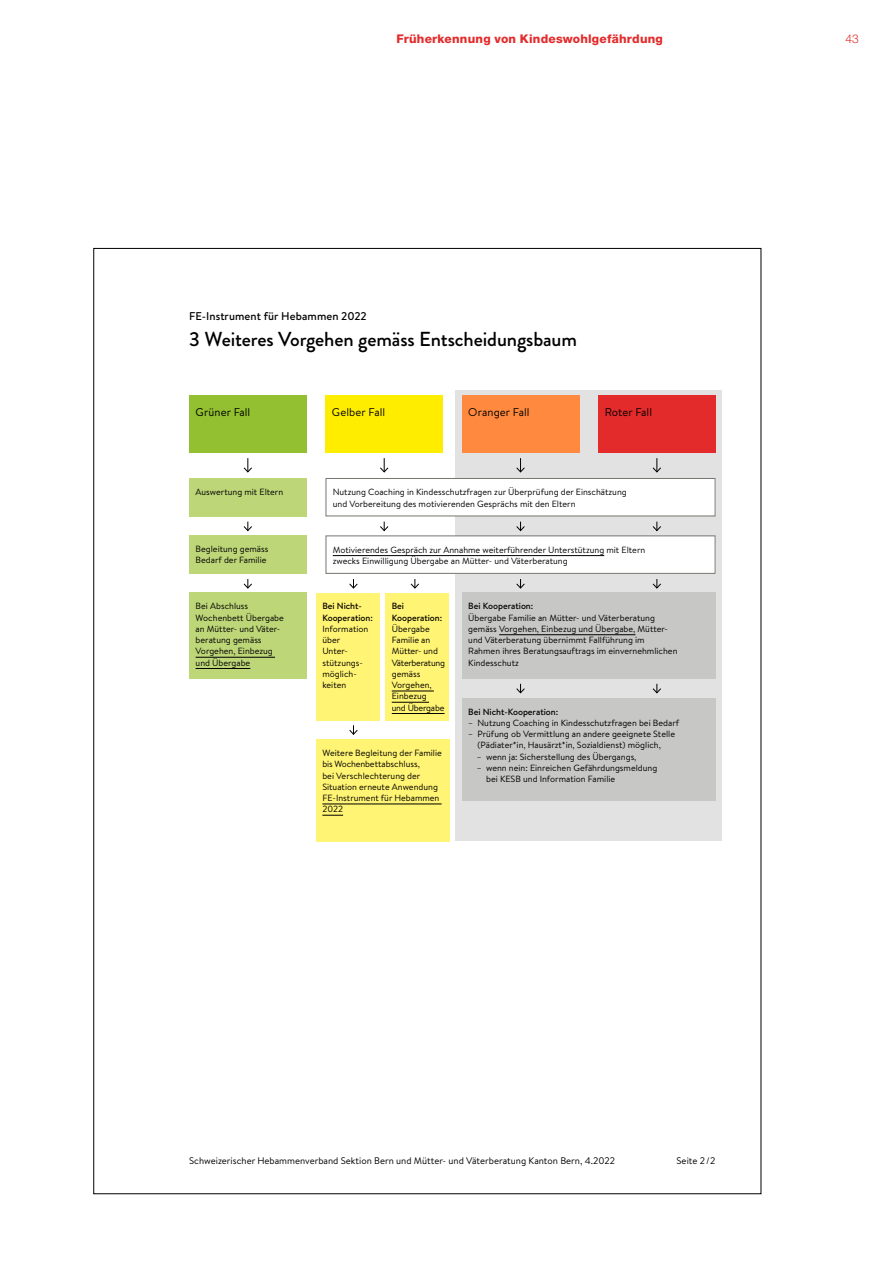
<style>
.page{position:relative;width:893px;height:1263px;background:#fff}
.page>*{position:absolute;margin:0;border:0;box-sizing:border-box;transform-origin:0 0}
.t1{font:500 20.25px "Brandon Grotesque";letter-spacing:-.005em;color:#000}
.t2{font:800 12px "Helvetica Neue LT Std";letter-spacing:.02em;color:#e42b2b}
.t3{font:300 12px "Helvetica Neue LT Std";color:#e42b2b}
.t4{font:11.25px "Brandon Text";letter-spacing:.005em;color:#000}
.t5{font:500 11.25px "Brandon Text";letter-spacing:.005em;color:#000}
.t6{font:9.6px "Brandon Text";color:#000}
.t7{font:9px/11.2px "Brandon Text";color:#000}
.t8{font:500 9px/11.2px "Brandon Text";color:#000}
</style>
<div class="page">
<div style="left:456px;top:390px;width:266px;height:451px;background:#e3e2e2"></div>
<div style="left:189px;top:395px;width:117px;height:58px;background:#92c030"></div>
<div style="left:326px;top:395px;width:117px;height:58px;background:#ffed00"></div>
<div style="left:462px;top:395px;width:117px;height:58px;background:#ff893e"></div>
<div style="left:598px;top:395px;width:117px;height:58px;background:#e42b2b"></div>
<div style="left:326px;top:478px;width:389px;height:38px;background:#fff"></div>
<div style="left:326px;top:478px;width:389px;height:38px;border:1px solid #77756f"></div>
<div style="left:326px;top:536px;width:389px;height:37px;background:#fff"></div>
<hr style="left:333px;top:555px;width:271px;height:1px;background:#000">
<div style="left:326px;top:535px;width:389px;height:39px;border:1px solid #77756f"></div>
<div style="left:189px;top:478px;width:117px;height:38px;background:#bdd678"></div>
<div style="left:189px;top:535px;width:117px;height:39px;background:#bdd678"></div>
<div style="left:189px;top:593px;width:117px;height:86px;background:#bdd678"></div>
<hr style="left:196px;top:657px;width:79px;height:1px;background:#000">
<hr style="left:196px;top:668px;width:54px;height:1px;background:#000">
<div style="left:462px;top:593px;width:253px;height:86px;background:#c7c7c5"></div>
<hr style="left:499px;top:634px;width:136px;height:1px;background:#000">
<div style="left:462px;top:698px;width:253px;height:102px;background:#c7c7c5"></div>
<svg style="left:380px;top:458px;width:9px;height:15px"></svg>
<svg style="left:243px;top:458px;width:9px;height:15px"></svg>
<svg style="left:516px;top:458px;width:9px;height:15px"></svg>
<svg style="left:652px;top:458px;width:9px;height:15px"></svg>
<svg style="left:380px;top:522px;width:9px;height:10px"></svg>
<svg style="left:243px;top:522px;width:9px;height:10px"></svg>
<svg style="left:516px;top:522px;width:9px;height:10px"></svg>
<svg style="left:652px;top:522px;width:9px;height:10px"></svg>
<svg style="left:243px;top:579px;width:9px;height:10px"></svg>
<svg style="left:410px;top:579px;width:9px;height:10px"></svg>
<svg style="left:349px;top:579px;width:9px;height:10px"></svg>
<svg style="left:516px;top:579px;width:9px;height:10px"></svg>
<svg style="left:652px;top:579px;width:9px;height:10px"></svg>
<svg style="left:516px;top:684px;width:9px;height:10px"></svg>
<svg style="left:652px;top:684px;width:9px;height:10px"></svg>
<div style="left:316px;top:593px;width:64px;height:127px;background:#fff473"></div>
<div style="left:385px;top:593px;width:64px;height:127px;background:#fff473"></div>
<hr style="left:392px;top:691px;width:42px;height:1px;background:#000">
<hr style="left:392px;top:702px;width:37px;height:1px;background:#000">
<hr style="left:392px;top:713px;width:52px;height:1px;background:#000">
<div style="left:316px;top:740px;width:133px;height:102px;background:#fff473"></div>
<hr style="left:322px;top:804px;width:120px;height:1px;background:#000">
<svg style="left:322px;top:815px;width:21px;height:1px"></svg>
<svg style="left:349px;top:725px;width:9px;height:10px"></svg>
<h2 class="t2" style="left:396px;top:31px;width:268px">Früherkennung von Kindeswohlgefährdung</h2>
<h2 class="t3" style="left:845px;top:31px;width:15px">43</h2>
<p class="t5" style="left:189px;top:308px;width:179px">FE-Instrument für Hebammen 2022</p>
<h1 class="t1" style="left:189px;top:325px;width:389px">3 Weiteres Vorgehen gemäss Entscheidungsbaum</h1>
<p class="t4" style="left:196px;top:404px;width:56px">Grüner Fall</p>
<p class="t4" style="left:332px;top:404px;width:55px">Gelber Fall</p>
<p class="t4" style="left:468px;top:404px;width:63px">Oranger Fall</p>
<p class="t4" style="left:605px;top:404px;width:49px">Roter Fall</p>
<p class="t7" style="left:333px;top:486px;width:296px">Nutzung Coaching in Kindesschutzfragen zur Überprüfung der Einschätzung und Vorbereitung des motivierenden Gesprächs mit den Eltern</p>
<p class="t7" style="left:333px;top:544px;width:314px">Motivierendes Gespräch zur Annahme weiterführender Unterstützung mit Eltern zwecks Einwilligung Übergabe an Mütter- und Väterberatung</p>
<p class="t7" style="left:196px;top:485px;width:89px">Auswertung mit Eltern</p>
<p class="t7" style="left:196px;top:543px;width:74px">Begleitung gemäss<br>Bedarf der Familie</p>
<p class="t7" style="left:196px;top:600px;width:90px">Bei Abschluss<br>Wochenbett Übergabe an Mütter- und Väter&shy;beratung gemäss<br>Vorgehen, Einbezug und Übergabe</p>
<p class="t8" style="left:468px;top:600px;width:67px">Bei Kooperation:</p>
<p class="t8" style="left:322px;top:600px;width:52px">Bei Nicht-<br>Kooperation:</p>
<p class="t7" style="left:322px;top:623px;width:47px">Information über<br>Unter&shy;stützungs&shy;möglich&shy;keiten</p>
<p class="t8" style="left:392px;top:600px;width:52px">Bei<br>Kooperation:</p>
<p class="t7" style="left:392px;top:623px;width:55px">Übergabe<br>Familie an<br>Mütter- und<br>Väterberatung gemäss<br>Vorgehen,<br>Einbezug<br>und Übergabe</p>
<p class="t7" style="left:322px;top:747px;width:121px">Weitere Begleitung der Familie bis Wochenbettabschluss,<br>bei Verschlechterung der<br>Situation erneute Anwendung<br>FE-Instrument für Hebammen<br>2022</p>
<p class="t7" style="left:468px;top:612px;width:211px">Übergabe Familie an Mütter- und Väterberatung gemäss Vorgehen, Einbezug und Übergabe, Mütter&shy;und Väterberatung übernimmt Fallführung im Rahmen ihres Beratungsauftrags im einvernehmlichen Kindesschutz</p>
<p class="t8" style="left:468px;top:706px;width:91px">Bei Nicht-Kooperation:</p>
<p class="t7" style="left:468px;top:717px;width:212px">– Nutzung Coaching in Kindesschutzfragen bei Bedarf</p>
<p class="t7" style="left:468px;top:728px;width:208px;text-align:center">– Prüfung ob Vermittlung an andere geeignete Stelle (Pädiater*in, Hausärzt*in, Sozialdienst) möglich,</p>
<p class="t7" style="left:477px;top:751px;width:161px">– wenn ja: Sicherstellung des Übergangs,</p>
<p class="t7" style="left:486px;top:762px;width:173px;text-indent:-9px">– wenn nein: Einreichen Gefährdungsmeldung bei KESB und Information Familie</p>
<p class="t6" style="left:189px;top:1154px;width:427px">Schweizerischer Hebammenverband Sektion Bern und Mütter- und Väterberatung Kanton Bern, 4.2022</p>
<p class="t6" style="left:677px;top:1154px;width:40px">Seite 2/2</p>
</div>
